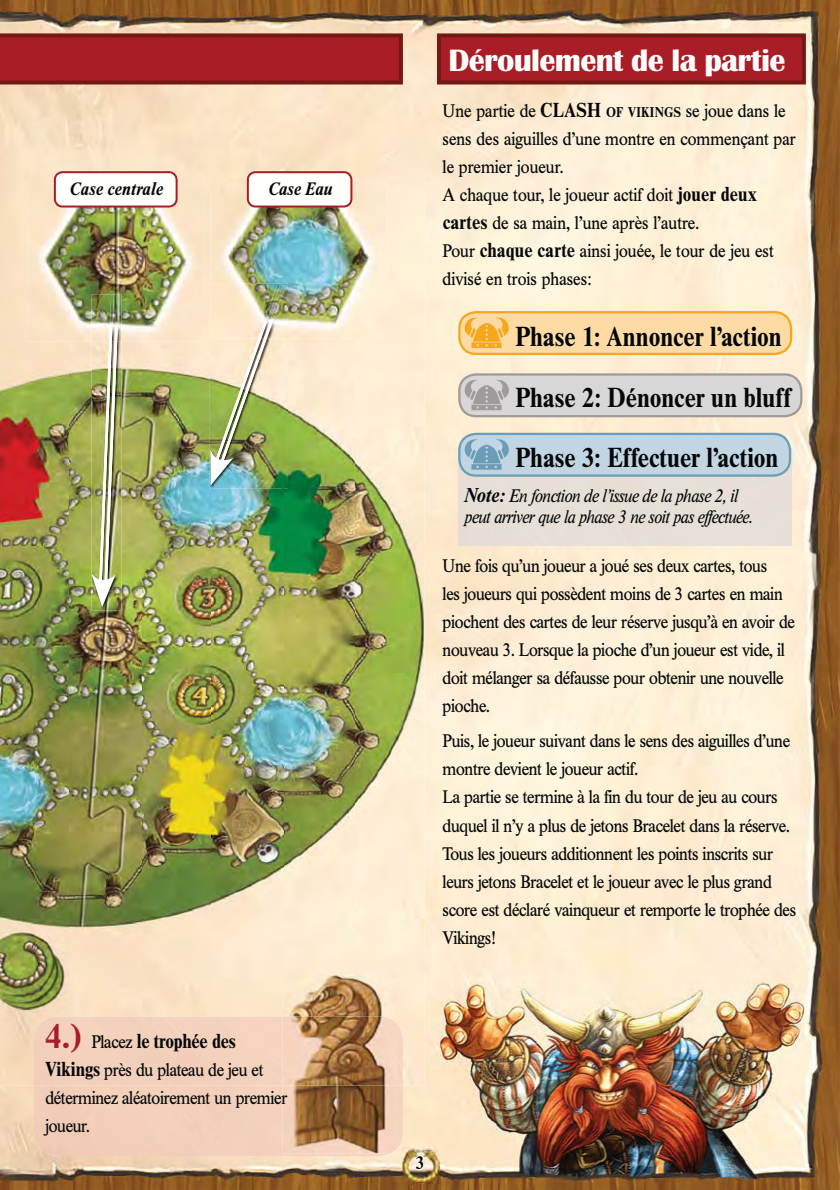
<style>
.page{position:relative;width:840px;height:1190px;background:#fff}
.page>*{position:absolute;margin:0;border:0;box-sizing:border-box;transform-origin:0 0}
.t1{font:700 32px "Britannic T";letter-spacing:-.02em;color:#fff}
.t2{font:700 27.2px/59.4px "Times BQ";color:#040809;scale:.9 1}
.t3{font:700 20px "Times BQ";letter-spacing:-.015em;color:#040809;scale:.9 1}
.t4{font:18px/28px "Times BQ";letter-spacing:-.02em;color:#040809;scale:.9 1}
.t5{font:18px/28px "Times BQ";color:#040809;scale:.9 1}
.t6{font:italic 18px/21px "Times BQ";letter-spacing:-.02em;color:#040809;scale:.9 1}
.t7{font:italic 700 18px "Times BQ";letter-spacing:.01em;color:#040809;scale:.9 1}
.t8{font:700 18px "Times BQ";color:#040809;scale:.9 1}
.s1{font-size:34px;color:#a91e26}
.s2{font-weight:400;font-size:18px}
.s3{font-weight:700;font-size:20px}
.s4{font-weight:700;font-size:14px}
</style>
<div class="page">
<img style="left:0;top:0;width:839px;height:1190px">
<div style="left:34px;top:1018px;width:368px;height:138px;background:#f3d0bb"></div>
<svg style="left:0;top:33px;width:402px;height:51px;background:#a11e24"></svg>
<div style="left:438px;top:35px;width:365px;height:47px;background:#a91e26"></div>
<div style="left:436px;top:33px;width:369px;height:51px;border:4px solid #741813"></div>
<div style="left:458px;top:464px;width:332px;height:82px;background:#e7dfd7"></div>
<img style="left:0;top:182px;width:71px;height:904px">
<img style="left:141px;top:182px;width:71px;height:904px">
<img style="left:354px;top:182px;width:70px;height:904px">
<img style="left:70px;top:341px;width:72px;height:677px">
<img style="left:283px;top:338px;width:71px;height:636px">
<img style="left:211px;top:488px;width:72px;height:530px">
<img style="left:91px;top:341px;width:30px;height:269px">
<img style="left:91px;top:341px;width:28px;height:266px">
<img style="left:210px;top:338px;width:78px;height:150px">
<img style="left:210px;top:338px;width:75px;height:147px">
<img style="left:27px;top:182px;width:176px;height:159px">
<img style="left:109px;top:295px;width:10px;height:46px">
<img style="left:210px;top:179px;width:176px;height:159px">
<img style="left:210px;top:283px;width:78px;height:55px">
<img style="left:280px;top:285px;width:5px;height:53px">
<img style="left:258px;top:283px;width:22px;height:55px">
<img style="left:282px;top:1024px;width:114px;height:129px">
<img style="left:282px;top:974px;width:114px;height:50px">
<div style="left:459px;top:312px;width:331px;height:42px;background:#fedba5;border-radius:17px"></div>
<div style="left:458px;top:311px;width:333px;height:44px;border:2px solid #f6a71c;border-radius:17px"></div>
<svg style="left:471px;top:346px;width:30px;height:2px"></svg>
<svg style="left:463px;top:316px;width:46px;height:30px"></svg>
<div style="left:459px;top:374px;width:341px;height:42px;background:#d9d6d7;border-radius:17px"></div>
<div style="left:458px;top:373px;width:344px;height:44px;border:2px solid #9f9a9c;border-radius:17px"></div>
<div style="left:471px;top:405px;width:30px;height:5px;background:#9f9a9c"></div>
<svg style="left:463px;top:379px;width:46px;height:30px"></svg>
<div style="left:459px;top:434px;width:330px;height:42px;background:#c2d5e2;border-radius:17px"></div>
<div style="left:458px;top:433px;width:332px;height:44px;border:2px solid #6b9db6;border-radius:17px"></div>
<div style="left:471px;top:464px;width:30px;height:6px;background:#6b9db6"></div>
<svg style="left:463px;top:438px;width:46px;height:30px"></svg>
<div style="left:248px;top:172px;width:103px;height:35px;background:#fffffb;border-radius:8px"></div>
<div style="left:247px;top:171px;width:105px;height:37px;border:2px solid #a91e26;border-radius:8px"></div>
<div style="left:55px;top:172px;width:121px;height:35px;background:#fffffb;border-radius:8px"></div>
<div style="left:54px;top:171px;width:123px;height:37px;border:2px solid #a91e26;border-radius:8px"></div>
<img style="left:401px;top:1148px;width:38px;height:35px">
<svg style="left:413px;top:1154px;width:12px;height:17px"></svg>
<p class="t7" style="left:69px;top:182px;width:105px">Case centrale</p>
<p class="t7" style="left:267px;top:182px;width:73px">Case Eau</p>
<p class="t3" style="left:45px;top:1034px;width:213px"><span class="s1">4.)</span> <span class="s2">Placez</span> le trophée des</p>
<p class="t4" style="left:45px;top:1058px;width:270px"><span class="s3">Vikings</span> près du plateau de jeu et déterminez aléatoirement un premier joueur.</p>
<h1 class="t1" style="left:448px;top:47px;width:338px">Déroulement de la partie</h1>
<p class="t5" style="left:442px;top:99px;width:394px">Une partie de <span class="s3">CLASH</span> <span class="s4">OF VIKINGS</span> se joue dans le sens des aiguilles d’une montre en commençant par le premier joueur.<br>A chaque tour, le joueur actif doit <span class="s3">jouer deux cartes</span> de sa main, l’une après l’autre.<br>Pour <span class="s3">chaque carte</span> ainsi jouée, le tour de jeu est divisé en trois phases:</p>
<h2 class="t2" style="left:515px;top:309px;width:297px">Phase 1: Annoncer l’action</h2>
<h2 class="t2" style="left:515px;top:370px;width:307px">Phase 2: Dénoncer un bluff<br>Phase 3: Effectuer l’action</h2>
<p class="t6" style="left:463px;top:487px;width:321px"><span class="s3">Note:</span> En fonction de l’issue de la phase 2, il peut arriver que la phase 3 ne soit pas effectuée.</p>
<p class="t4" style="left:442px;top:554px;width:393px">Une fois qu’un joueur a joué ses deux cartes, tous<br>les joueurs qui possèdent moins de 3 cartes en main piochent des cartes de leur réserve jusqu’à en avoir de nouveau 3. Lorsque la pioche d’un joueur est vide, il doit mélanger sa défausse pour obtenir une nouvelle pioche.</p>
<p class="t4" style="left:442px;top:729px;width:394px">Puis, le joueur suivant dans le sens des aiguilles d’une montre devient le joueur actif.<br>La partie se termine à la fin du tour de jeu au cours duquel il n’y a plus de jetons Bracelet dans la réserve.<br>Tous les joueurs additionnent les points inscrits sur leurs jetons Bracelet et le joueur avec le plus grand score est déclaré vainqueur et remporte le trophée des Vikings!</p>
<p class="t8" style="left:416px;top:1156px;width:10px">3</p>
</div>
